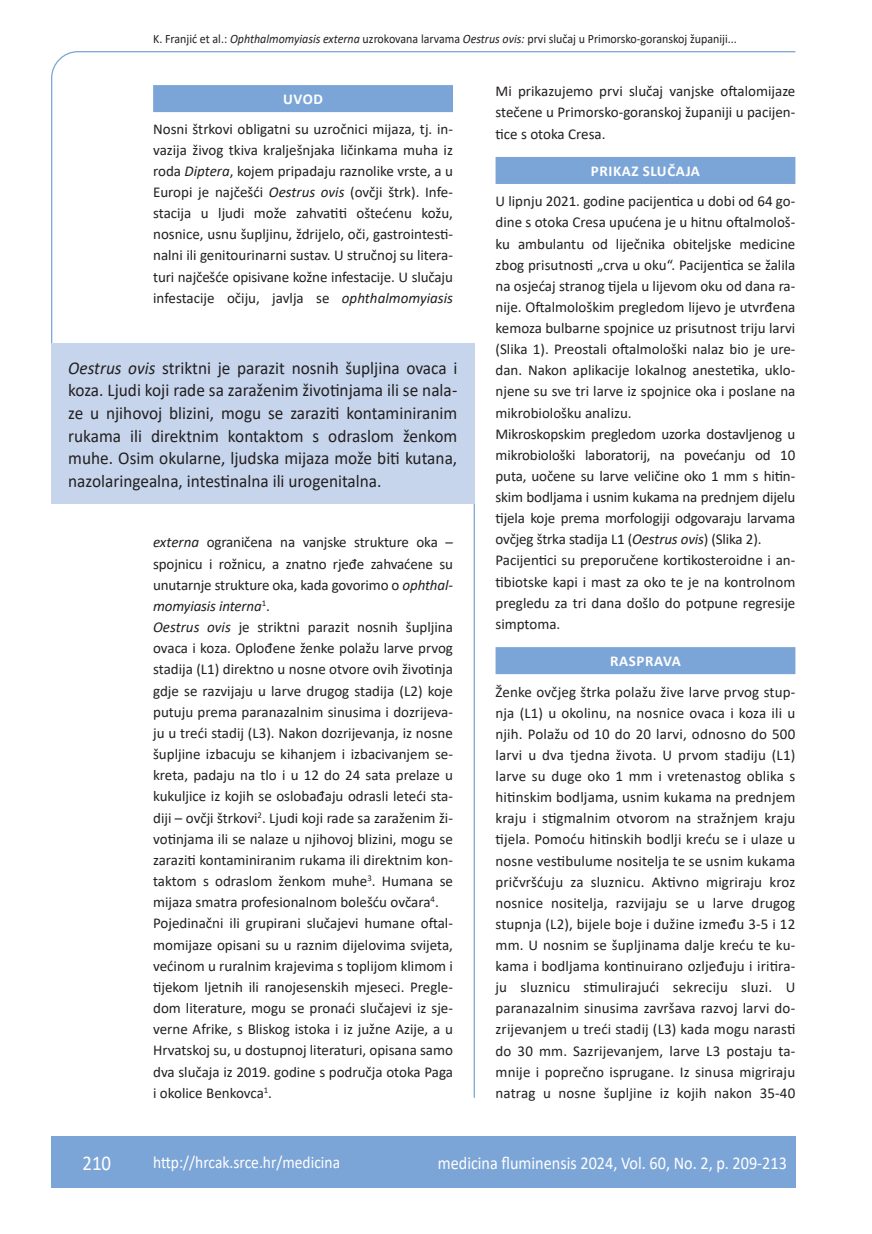
<style>
.page{position:relative;width:872px;height:1234px;background:#fff}
.page>*{position:absolute;margin:0;border:0;box-sizing:border-box;transform-origin:0 0}
.t1{font:21px "Calibri";color:#fff;scale:.9 1}
.anterfile{font:18px/22.5px "Calibri";color:#231f20;text-align:justify;scale:.96 1}
.t2{font:18px "Calibri";color:#fff;scale:.9 1}
.t3{font:17.25px "Calibri";color:#fff;scale:.9 1}
.osnovni_tekst{font:15px/21.1px "Calibri";color:#231f20;text-align:justify}
.naslov_ruler{font:700 15px "Calibri";letter-spacing:.04em;color:#fff}
.glava{font:12.75px "Calibri";color:#231f20;scale:.94 1}
.s1{font-style:italic}
</style>
<div class="page">
<svg style="left:51px;top:51px;width:745px;height:293px"></svg>
<hr style="left:473px;top:503px;width:2px;height:594px;background:#7ca5d7">
<div style="left:51px;top:1135px;width:744px;height:51px;background:#7ca5d7"></div>
<div style="left:153px;top:85px;width:300px;height:27px;background:#7ca5d7"></div>
<div style="left:495px;top:157px;width:300px;height:27px;background:#7ca5d7"></div>
<div style="left:495px;top:647px;width:300px;height:27px;background:#7ca5d7"></div>
<div style="left:51px;top:343px;width:423px;height:160px;background:#c6d5ec"></div>
<p class="glava" style="left:153px;top:29px;width:622px">K. Franjić et al.: <span class="s1">Ophthalmomyiasis externa</span> uzrokovana larvama <span class="s1">Oestrus ovis:</span> prvi slučaj u Primorsko-goranskoj županiji...</p>
<p class="naslov_ruler" style="left:283px;top:88px;width:41px">UVOD</p>
<p class="osnovni_tekst" style="left:153px;top:118px;width:301px">Nosni štrkovi obligatni su uzročnici mijaza, tj. in&shy;vazija živog tkiva kralješnjaka ličinkama muha iz roda <span class="s1">Diptera</span>, kojem pripadaju raznolike vrste, a u Europi je najčešći <span class="s1">Oestrus ovis</span> (ovčji štrk). Infe&shy;stacija u ljudi može zahvatiti oštećenu kožu, nosnice, usnu šupljinu, ždrijelo, oči, gastrointesti&shy;nalni ili genitourinarni sustav. U stručnoj su litera&shy;turi najčešće opisivane kožne infestacije. U slučaju infestacije očiju, javlja se <span class="s1">ophthalmomyiasis</span></p>
<p class="anterfile" style="left:68px;top:356px;width:407px"><span class="s1">Oestrus ovis</span> striktni je parazit nosnih šupljina ovaca i koza. Ljudi koji rade sa zaraženim životinjama ili se nala&shy;ze u njihovoj blizini, mogu se zaraziti kontaminiranim rukama ili direktnim kontaktom s odraslom ženkom muhe. Osim okularne, ljudska mijaza može biti kutana, nazolaringealna, intestinalna ili urogenitalna.</p>
<p class="osnovni_tekst" style="left:153px;top:531px;width:301px"><span class="s1">externa</span> ograničena na vanjske strukture oka – spojnicu i rožnicu, a znatno rjeđe zahvaćene su unutarnje strukture oka, kada govorimo o <span class="s1">ophthal&shy;momyiasis interna</span><sup>1</sup>.</p>
<p class="osnovni_tekst" style="left:153px;top:616px;width:301px"><span class="s1">Oestrus ovis</span> je striktni parazit nosnih šupljina ovaca i koza. Oplođene ženke polažu larve prvog stadija (L1) direktno u nosne otvore ovih životinja gdje se razvijaju u larve drugog stadija (L2) koje putuju prema paranazalnim sinusima i dozrijeva&shy;ju u treći stadij (L3). Nakon dozrijevanja, iz nosne šupljine izbacuju se kihanjem i izbacivanjem se&shy;kreta, padaju na tlo i u 12 do 24 sata prelaze u kukuljice iz kojih se oslobađaju odrasli leteći sta&shy;diji – ovčji štrkovi<sup>2</sup>. Ljudi koji rade sa zaraženim ži&shy;votinjama ili se nalaze u njihovoj blizini, mogu se zaraziti kontaminiranim rukama ili direktnim kon&shy;taktom s odraslom ženkom muhe<sup>3</sup>. Humana se mijaza smatra profesionalnom bolešću ovčara<sup>4</sup>.</p>
<p class="osnovni_tekst" style="left:153px;top:912px;width:301px">Pojedinačni ili grupirani slučajevi humane oftal&shy;momijaze opisani su u raznim dijelovima svijeta, većinom u ruralnim krajevima s toplijom klimom i tijekom ljetnih ili ranojesenskih mjeseci. Pregle&shy;dom literature, mogu se pronaći slučajevi iz sje&shy;verne Afrike, s Bliskog istoka i iz južne Azije, a u Hrvatskoj su, u dostupnoj literaturi, opisana samo dva slučaja iz 2019. godine s područja otoka Paga i okolice Benkovca<sup>1</sup>.</p>
<p class="osnovni_tekst" style="left:495px;top:80px;width:301px">Mi prikazujemo prvi slučaj vanjske oftalomijaze stečene u Primorsko-goranskoj županiji u pacijen&shy;tice s otoka Cresa.</p>
<p class="naslov_ruler" style="left:591px;top:160px;width:111px">PRIKAZ SLUČAJA</p>
<p class="osnovni_tekst" style="left:495px;top:190px;width:301px">U lipnju 2021. godine pacijentica u dobi od 64 go&shy;dine s otoka Cresa upućena je u hitnu oftalmološ&shy;ku ambulantu od liječnika obiteljske medicine zbog prisutnosti „crva u oku“. Pacijentica se žalila na osjećaj stranog tijela u lijevom oku od dana ra&shy;nije. Oftalmološkim pregledom lijevo je utvrđena kemoza bulbarne spojnice uz prisutnost triju larvi (Slika 1). Preostali oftalmološki nalaz bio je ure&shy;dan. Nakon aplikacije lokalnog anestetika, uklo&shy;njene su sve tri larve iz spojnice oka i poslane na mikrobiološku analizu.</p>
<p class="osnovni_tekst" style="left:495px;top:422px;width:301px">Mikroskopskim pregledom uzorka dostavljenog u mikrobiološki laboratorij, na povećanju od 10 puta, uočene su larve veličine oko 1 mm s hitin&shy;skim bodljama i usnim kukama na prednjem dijelu tijela koje prema morfologiji odgovaraju larvama ovčjeg štrka stadija L1 (<span class="s1">Oestrus ovis</span>) (Slika 2).</p>
<p class="osnovni_tekst" style="left:495px;top:549px;width:301px">Pacijentici su preporučene kortikosteroidne i an&shy;tibiotske kapi i mast za oko te je na kontrolnom pregledu za tri dana došlo do potpune regresije simptoma.</p>
<p class="naslov_ruler" style="left:610px;top:650px;width:72px">RASPRAVA</p>
<p class="osnovni_tekst" style="left:495px;top:680px;width:301px">Ženke ovčjeg štrka polažu žive larve prvog stup&shy;nja (L1) u okolinu, na nosnice ovaca i koza ili u njih. Polažu od 10 do 20 larvi, odnosno do 500 larvi u dva tjedna života. U prvom stadiju (L1) larve su duge oko 1 mm i vretenastog oblika s hitinskim bodljama, usnim kukama na prednjem kraju i stigmalnim otvorom na stražnjem kraju tijela. Pomoću hitinskih bodlji kreću se i ulaze u nosne vestibulume nositelja te se usnim kukama pričvršćuju za sluznicu. Aktivno migriraju kroz nosnice nositelja, razvijaju se u larve drugog stupnja (L2), bijele boje i dužine između 3-5 i 12 mm. U nosnim se šupljinama dalje kreću te ku&shy;kama i bodljama kontinuirano ozljeđuju i iritira&shy;ju sluznicu stimulirajući sekreciju sluzi. U paranazalnim sinusima završava razvoj larvi do&shy;zrijevanjem u treći stadij (L3) kada mogu narasti do 30 mm. Sazrijevanjem, larve L3 postaju ta&shy;mnije i poprečno isprugane. Iz sinusa migriraju natrag u nosne šupljine iz kojih nakon 35-40</p>
<p class="t1" style="left:82px;top:1147px;width:33px">210</p>
<p class="t3" style="left:153px;top:1149px;width:209px">http://hrcak.srce.hr/medicina</p>
<p class="t2" style="left:438px;top:1149px;width:389px">medicina fluminensis 2024, Vol. 60, No. 2, p. 209-213</p>
</div>
